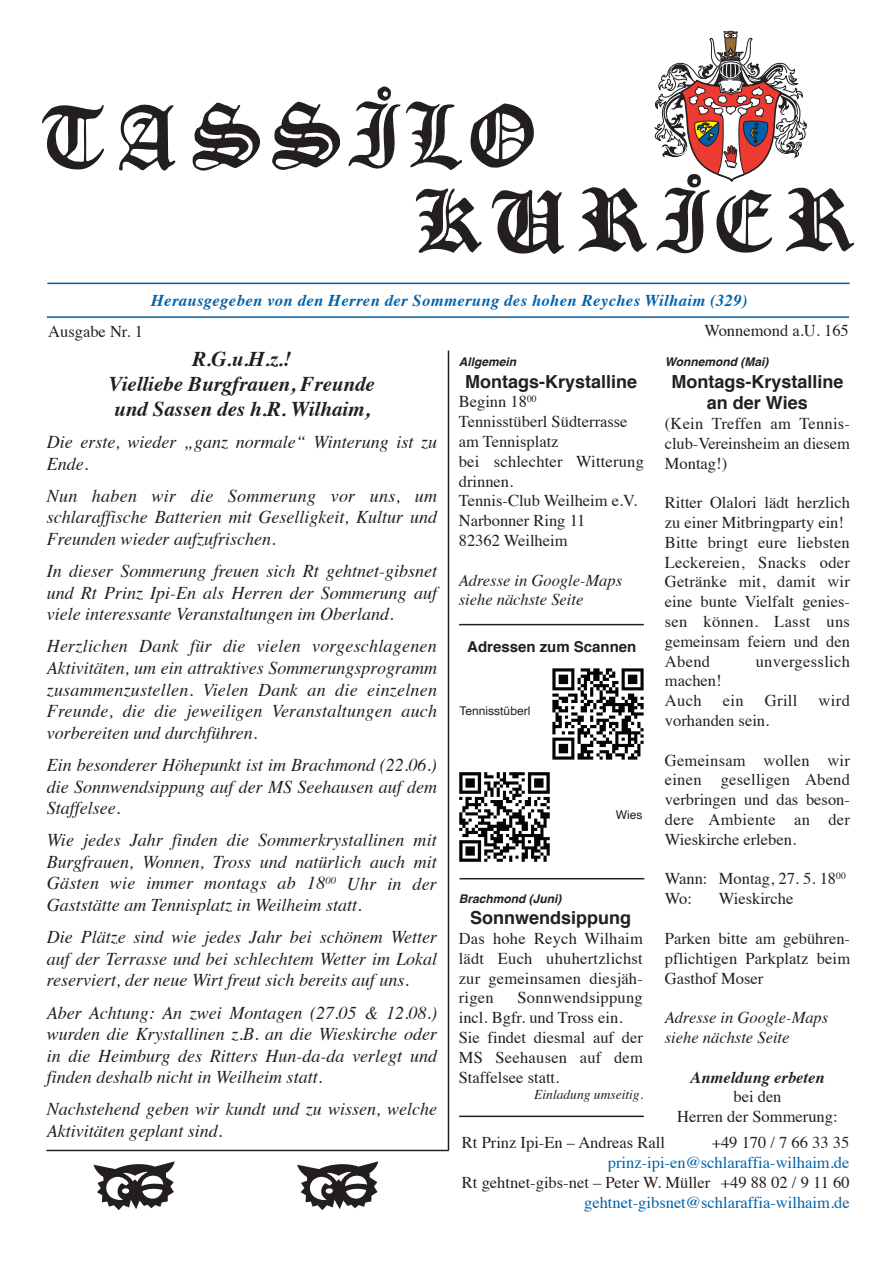
<style>
.page{position:relative;width:893px;height:1263px;background:#fff}
.page>*{position:absolute;margin:0;border:0;box-sizing:border-box;transform-origin:0 0}
.t1{font:italic 700 21px/25.2px "Times";letter-spacing:-.005em;color:#231f20;text-align:center}
.t2{font:italic 18px/21.6px "Times";color:#231f20;text-align:justify}
.t3{font:700 18px/21.6px "Helvetica";color:#231f20;text-align:center}
.t4{font:16.5px/19.8px "Times";color:#231f20}
.t5{font:italic 16.5px/19.8px "Times";color:#231f20}
.t6{font:16.5px "Times";color:#0161aa}
.t7{font:italic 700 16.5px "Times";letter-spacing:.025em;color:#0161aa}
.t8{font:italic 700 16.5px "Times";color:#231f20}
.t9{font:16.5px "Times";letter-spacing:.02em;color:#231f20}
.t10{font:700 15px "Helvetica";color:#231f20}
.t11{font:italic 13.5px "Times";color:#231f20}
.t12{font:italic 700 12px "Helvetica";color:#231f20}
.t13{font:12px "Helvetica";color:#231f20}
</style>
<div class="page">
<hr style="left:47px;top:283px;width:803px;height:1px;background:#0161aa">
<hr style="left:47px;top:316px;width:802px;height:2px;background:#0161aa">
<svg style="left:348px;top:86px;width:52px;height:83px"></svg>
<svg style="left:406px;top:101px;width:56px;height:69px"></svg>
<svg style="left:42px;top:105px;width:62px;height:65px"></svg>
<svg style="left:470px;top:103px;width:64px;height:65px"></svg>
<svg style="left:119px;top:104px;width:56px;height:67px"></svg>
<svg style="left:192px;top:103px;width:69px;height:68px"></svg>
<svg style="left:272px;top:102px;width:68px;height:68px"></svg>
<svg style="left:578px;top:30px;width:276px;height:224px"></svg>
<svg style="left:415px;top:188px;width:67px;height:65px"></svg>
<svg style="left:492px;top:189px;width:72px;height:65px"></svg>
<hr style="left:448px;top:350px;width:1px;height:800px;background:#231f20">
<hr style="left:459px;top:624px;width:185px;height:1px;background:#231f20">
<hr style="left:459px;top:1115px;width:185px;height:2px;background:#231f20">
<hr style="left:47px;top:1150px;width:401px;height:1px;background:#231f20">
<svg style="left:94px;top:1161px;width:81px;height:49px"></svg>
<svg style="left:297px;top:1161px;width:81px;height:49px"></svg>
<hr style="left:460px;top:878px;width:184px;height:1px;background:#231f20">
<img style="left:552px;top:668px;width:92px;height:92px">
<img style="left:459px;top:772px;width:91px;height:90px">
<p class="t7" style="left:151px;top:285px;width:598px">Herausgegeben von den Herren der Sommerung des hohen Reyches Wilhaim (329)</p>
<p class="t4" style="left:48px;top:320px;width:96px">Ausgabe Nr. 1</p>
<p class="t4" style="left:704px;top:319px;width:146px">Wonnemond a.U. 165</p>
<p class="t1" style="left:109px;top:344px;width:268px">R.G.u.H.z.!<br>Vielliebe Burgfrauen, Freunde und Sassen des h.R. Wilhaim,</p>
<p class="t2" style="left:47px;top:430px;width:392px">Die erste, wieder „ganz normale“ Winterung ist zu<br>Ende.</p>
<p class="t2" style="left:47px;top:484px;width:392px">Nun haben wir die Sommerung vor uns, um schlaraffische Batterien mit Geselligkeit, Kultur und Freunden wieder aufzufrischen.</p>
<p class="t2" style="left:47px;top:559px;width:392px">In dieser Sommerung freuen sich Rt gehtnet-gibsnet und Rt Prinz Ipi-En als Herren der Sommerung auf viele interessante Veranstaltungen im Oberland.</p>
<p class="t2" style="left:47px;top:634px;width:392px">Herzlichen Dank für die vielen vorgeschlagenen Aktivitäten, um ein attraktives Sommerungsprogramm zusammenzustellen. Vielen Dank an die einzelnen Freunde, die die jeweiligen Veranstaltungen auch vorbereiten und durchführen.</p>
<p class="t2" style="left:47px;top:753px;width:392px">Ein besonderer Höhepunkt ist im Brachmond (22.06.) die Sonnwendsippung auf der MS Seehausen auf dem Staffelsee.</p>
<p class="t2" style="left:47px;top:828px;width:392px">Wie jedes Jahr finden die Sommerkrystallinen mit Burgfrauen, Wonnen, Tross und natürlich auch mit Gästen wie immer montags ab 18<sup>00</sup> Uhr in der Gaststätte am Tennisplatz in Weilheim statt.</p>
<p class="t2" style="left:47px;top:925px;width:392px">Die Plätze sind wie jedes Jahr bei schönem Wetter auf der Terrasse und bei schlechtem Wetter im Lokal reserviert, der neue Wirt freut sich bereits auf uns.</p>
<p class="t2" style="left:47px;top:1000px;width:392px">Aber Achtung: An zwei Montagen (27.05 &amp; 12.08.) wurden die Krystallinen z.B. an die Wieskirche oder in die Heimburg des Ritters Hun-da-da verlegt und finden deshalb nicht in Weilheim statt.</p>
<p class="t2" style="left:47px;top:1097px;width:392px">Nachstehend geben wir kundt und zu wissen, welche<br>Aktivitäten geplant sind.</p>
<p class="t12" style="left:665px;top:352px;width:105px">Wonnemond (Mai)</p>
<p class="t3" style="left:671px;top:371px;width:174px">Montags-Krystalline an der Wies</p>
<p class="t4" style="left:665px;top:412px;width:187px;text-align:justify">(Kein Treffen am Tennis&shy;club-Vereinsheim an diesem Montag!)</p>
<p class="t4" style="left:665px;top:491px;width:187px">Ritter Olalori lädt herzlich zu einer Mitbringparty ein!<br>Bitte bringt eure liebsten<br>Leckereien, Snacks oder<br>Getränke mit, damit wir eine bunte Vielfalt genies&shy;sen können. Lasst uns gemeinsam feiern und den<br>Abend</p>
<p class="t12" style="left:459px;top:352px;width:59px">Allgemein</p>
<p class="t3" style="left:465px;top:371px;width:174px">Montags-Krystalline</p>
<p class="t4" style="left:459px;top:391px;width:187px">Beginn 18<sup>00<br></sup>Tennisstüberl Südterrasse am Tennisplatz<br>bei schlechter Witterung drinnen.<br>Tennis-Club Weilheim e.V.<br>Narbonner Ring 11<br>82362 Weilheim</p>
<p class="t5" style="left:459px;top:569px;width:165px">Adresse in Google-Maps siehe nächste Seite</p>
<p class="t10" style="left:467px;top:635px;width:171px">Adressen zum Scannen</p>
<p class="t9" style="left:756px;top:646px;width:96px">unvergesslich</p>
<p class="t4" style="left:665px;top:670px;width:58px">machen!<br>Auch</p>
<p class="t4" style="left:723px;top:689px;width:22px">ein</p>
<p class="t4" style="left:765px;top:689px;width:34px">Grill</p>
<p class="t4" style="left:819px;top:689px;width:33px">wird</p>
<p class="t4" style="left:665px;top:709px;width:106px">vorhanden sein.</p>
<p class="t4" style="left:665px;top:749px;width:187px;text-align:justify">Gemeinsam wollen wir einen geselligen Abend verbringen und das beson&shy;dere Ambiente an der Wieskirche erleben.</p>
<p class="t4" style="left:665px;top:868px;width:182px">Wann: Montag, 27. 5. 18<sup>00<br></sup>Wo:</p>
<p class="t13" style="left:460px;top:702px;width:72px">Tennisstüberl</p>
<p class="t13" style="left:616px;top:805px;width:28px">Wies</p>
<p class="t4" style="left:719px;top:887px;width:76px">Wieskirche</p>
<p class="t4" style="left:665px;top:927px;width:187px;text-align:justify">Parken bitte am gebühren&shy;pflichtigen Parkplatz beim Gasthof Moser</p>
<p class="t5" style="left:665px;top:1007px;width:165px">Adresse in Google-Maps siehe nächste Seite</p>
<p class="t8" style="left:690px;top:1061px;width:136px">Anmeldung erbeten</p>
<p class="t4" style="left:677px;top:1085px;width:162px;text-align:center">bei den<br>Herren der Sommerung:</p>
<p class="t4" style="left:712px;top:1131px;width:139px">+49 170 / 7 66 33 35</p>
<p class="t6" style="left:608px;top:1147px;width:243px">prinz-ipi-en@schlaraffia-wilhaim.de</p>
<p class="t4" style="left:721px;top:1171px;width:130px">+49 88 02 / 9 11 60</p>
<p class="t6" style="left:584px;top:1186px;width:267px">gehtnet-gibsnet@schlaraffia-wilhaim.de</p>
<p class="t12" style="left:459px;top:888px;width:104px">Brachmond (Juni)</p>
<p class="t3" style="left:470px;top:907px;width:163px">Sonnwendsippung</p>
<p class="t4" style="left:459px;top:927px;width:186px;text-align:justify">Das hohe Reych Wilhaim lädt Euch uhuhertzlichst zur gemeinsamen diesjäh&shy;rigen</p>
<p class="t4" style="left:459px;top:986px;width:186px;text-indent:59px">Sonnwendsippung incl. Bgfr. und Tross ein.<br>Sie findet diesmal auf der<br>MS Seehausen auf dem<br>Staffelsee statt.</p>
<p class="t11" style="left:534px;top:1082px;width:110px">Einladung umseitig.</p>
<p class="t4" style="left:462px;top:1131px;width:205px">Rt Prinz Ipi-En – Andreas Rall</p>
<p class="t4" style="left:462px;top:1171px;width:250px">Rt gehtnet-gibs-net – Peter W. Müller</p>
</div>
